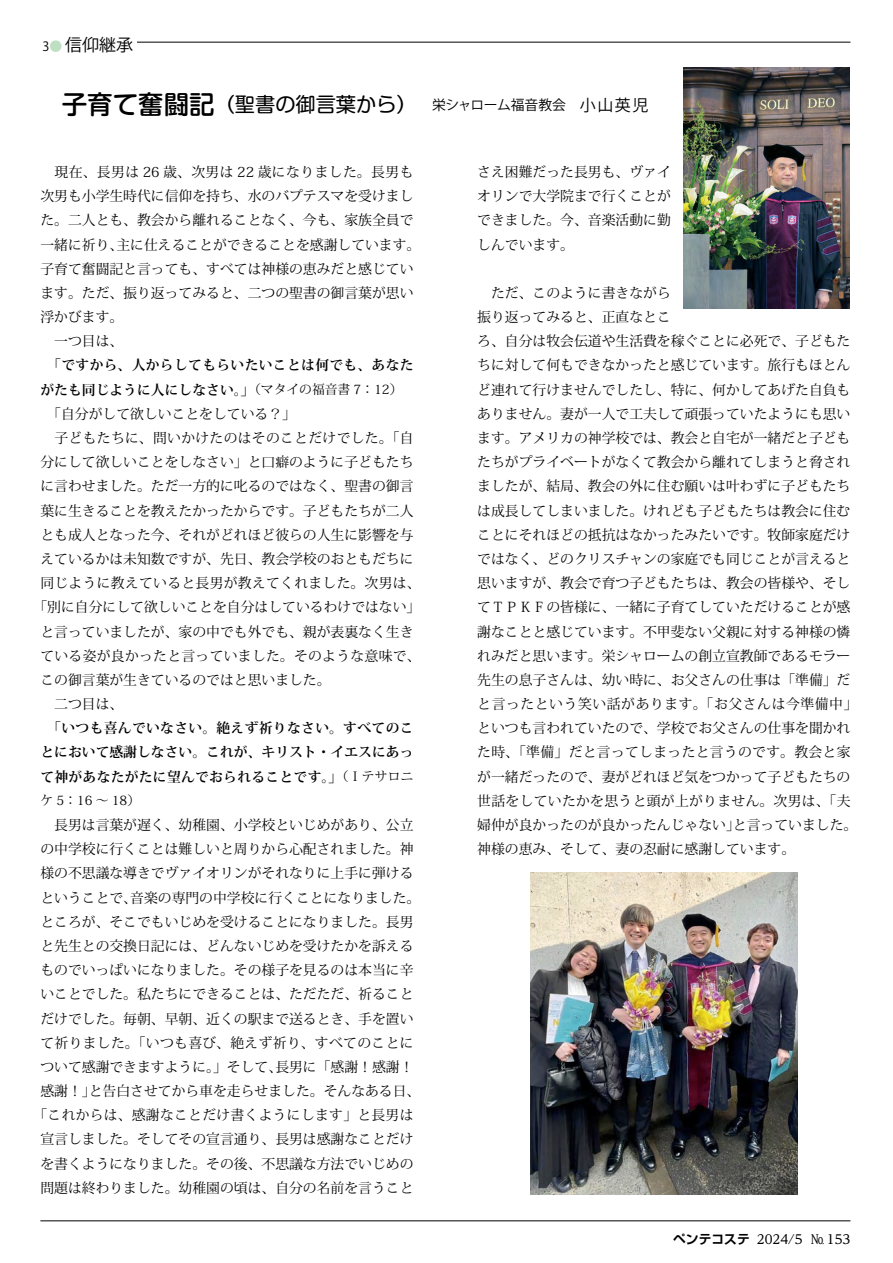
<style>
.page{position:relative;width:893px;height:1263px;background:#fff}
.page>*{position:absolute;margin:0;border:0;box-sizing:border-box;transform-origin:0 0}
.t1{font:16.95px "Koz Go Pro";color:#000}
.t2{font:13.8px/24.2px "Koz Min Pro";color:#000}
.t3{font:700 13.8px/24.2px "Koz Min Pro";letter-spacing:.02em;color:#000;text-align:justify}
.t4{font:13.8px "Koz Min Pro";letter-spacing:.02em;color:#000}
.t5{font:13.8px "Koz Go Pro";letter-spacing:-.03em;color:#000}
.t6{font:700 13.8px "Koz Min Pro";color:#000}
.t7{font:500 12.75px "UD Reimin Pro";color:#000}
.t8{font:12.75px "Koz Min Pro";color:#000}
.s1{font-size:12.75px}
.s2{font-size:12.75px;color:#bedfc2}
.s3{font-family:"Shin M Go Pro";font-weight:500;font-size:25.5px}
.s4{font-family:"Shin M Go Pro";font-size:20.25px}
.s5{font-size:15.9px}
.s6{font-weight:400;font-size:12.75px}
.s7{font-family:"Shin Go Pro De";font-weight:700}
</style>
<div class="page">
<hr style="left:43px;top:42px;width:807px;height:1px;background:#000">
<div style="left:43px;top:32px;width:94px;height:21px;background:#fff"></div>
<hr style="left:40px;top:1220px;width:810px;height:1px;background:#000">
<img style="left:684px;top:68px;width:166px;height:241px">
<img style="left:530px;top:873px;width:268px;height:321px">
<p class="t1" style="left:43px;top:34px;width:92px"><span class="s1">3</span><span class="s2">●</span> 信仰継承</p>
<p class="t5" style="left:62px;top:96px;width:588px"><span class="s3">子育て奮闘記</span><span class="s4">（聖書の御言葉から）</span> 栄シャローム福音教会　<span class="s5">小山英児</span></p>
<p class="t2" style="left:40px;top:159px;width:382px">　現在、長男は 26 歳、次男は 22 歳になりました。長男も次男も小学生時代に信仰を持ち、水のバプテスマを受けました。二人とも、教会から離れることなく、今も、家族全員で一緒に祈り、主に仕えることができることを感謝しています。子育て奮闘記と言っても、すべては神様の恵みだと感じています。ただ、振り返ってみると、二つの聖書の御言葉が思い浮かびます。<br>　一つ目は、</p>
<p class="t3" style="left:40px;top:353px;width:375px">　「ですから、人からしてもらいたいことは何でも、あなた</p>
<p class="t6" style="left:40px;top:380px;width:364px">がたも同じように人にしなさい。」<span class="s6">（マタイの福音書 7：12）</span></p>
<p class="t2" style="left:40px;top:401px;width:257px">　「自分がして欲しいことをしている？」</p>
<p class="t4" style="left:40px;top:428px;width:375px">　子どもたちに、問いかけたのはそのことだけでした。「自</p>
<p class="t2" style="left:40px;top:450px;width:375px">分にして欲しいことをしなさい」と口癖のように子どもたち</p>
<p class="t2" style="left:40px;top:474px;width:375px">に言わせました。ただ一方的に叱るのではなく、聖書の御言</p>
<p class="t2" style="left:40px;top:498px;width:375px">葉に生きることを教えたかったからです。子どもたちが二人</p>
<p class="t2" style="left:40px;top:522px;width:375px">とも成人となった今、それがどれほど彼らの人生に影響を与</p>
<p class="t2" style="left:40px;top:546px;width:375px">えているかは未知数ですが、先日、教会学校のおともだちに</p>
<p class="t4" style="left:40px;top:573px;width:382px">同じように教えていると長男が教えてくれました。次男は、</p>
<p class="t2" style="left:33px;top:595px;width:388px">「別に自分にして欲しいことを自分はしているわけではない」</p>
<p class="t2" style="left:40px;top:619px;width:375px">と言っていましたが、家の中でも外でも、親が表裏なく生き</p>
<p class="t4" style="left:40px;top:646px;width:382px">ている姿が良かったと言っていました。そのような意味で、</p>
<p class="t2" style="left:40px;top:667px;width:292px">この御言葉が生きているのではと思いました。</p>
<p class="t2" style="left:40px;top:691px;width:84px">　二つ目は、</p>
<p class="t3" style="left:40px;top:715px;width:375px">　「いつも喜んでいなさい。絶えず祈りなさい。すべてのことにおいて感謝しなさい。これが、キリスト・イエスにあって神があなたがたに望んでおられることです。」<span class="s6">（Ⅰテサロニ</span></p>
<p class="t8" style="left:40px;top:792px;width:101px">ケ 5：16 ～ 18）</p>
<p class="t2" style="left:33px;top:812px;width:388px;text-align:center">　長男は言葉が遅く、幼稚園、小学校といじめがあり、公立の中学校に行くことは難しいと周りから心配されました。神様の不思議な導きでヴァイオリンがそれなりに上手に弾けるということで、音楽の専門の中学校に行くことになりました。ところが、そこでもいじめを受けることになりました。長男と先生との交換日記には、どんないじめを受けたかを訴えるものでいっぱいになりました。その様子を見るのは本当に辛いことでした。私たちにできることは、ただただ、祈ることだけでした。毎朝、早朝、近くの駅まで送るとき、手を置いて祈りました。「いつも喜び、絶えず祈り、すべてのことについて感謝できますように。」そして、長男に「感謝！感謝！感謝！」と告白させてから車を走らせました。そんなある日、「これからは、感謝なことだけ書くようにします」と長男は宣言しました。そしてその宣言通り、長男は感謝なことだけを書くようになりました。その後、不思議な方法でいじめの問題は終わりました。幼稚園の頃は、自分の名前を言うこと</p>
<p class="t2" style="left:477px;top:159px;width:195px;text-align:justify">さえ困難だった長男も、ヴァイオリンで大学院まで行くことができました。今、音楽活動に勤しんでいます。</p>
<p class="t2" style="left:477px;top:280px;width:382px">　ただ、このように書きながら<br>振り返ってみると、正直なとこ<br>ろ、自分は牧会伝道や生活費を稼ぐことに必死で、子どもたちに対して何もできなかったと感じています。旅行もほとんど連れて行けませんでしたし、特に、何かしてあげた自負もありません。妻が一人で工夫して頑張っていたようにも思います。アメリカの神学校では、教会と自宅が一緒だと子どもたちがプライベートがなくて教会から離れてしまうと脅されましたが、結局、教会の外に住む願いは叶わずに子どもたちは成長してしまいました。けれども子どもたちは教会に住むことにそれほどの抵抗はなかったみたいです。牧師家庭だけではなく、どのクリスチャンの家庭でも同じことが言えると思いますが、教会で育つ子どもたちは、教会の皆様や、そしてＴＰＫＦの皆様に、一緒に子育てしていただけることが感謝なことと感じています。不甲斐ない父親に対する神様の憐れみだと思います。栄シャロームの創立宣教師であるモラー先生の息子さんは、幼い時に、お父さんの仕事は「準備」だと言ったという笑い話があります。「お父さんは今準備中」といつも言われていたので、学校でお父さんの仕事を聞かれた時、「準備」だと言ってしまったと言うのです。教会と家が一緒だったので、妻がどれほど気をつかって子どもたちの世話をしていたかを思うと頭が上がりません。次男は、「夫婦仲が良かったのが良かったんじゃない」と言っていました。神様の恵み、そして、妻の忍耐に感謝しています。</p>
<p class="t7" style="left:673px;top:1229px;width:179px"><span class="s7">ペンテコステ</span> 2024/5 № 153</p>
</div>
